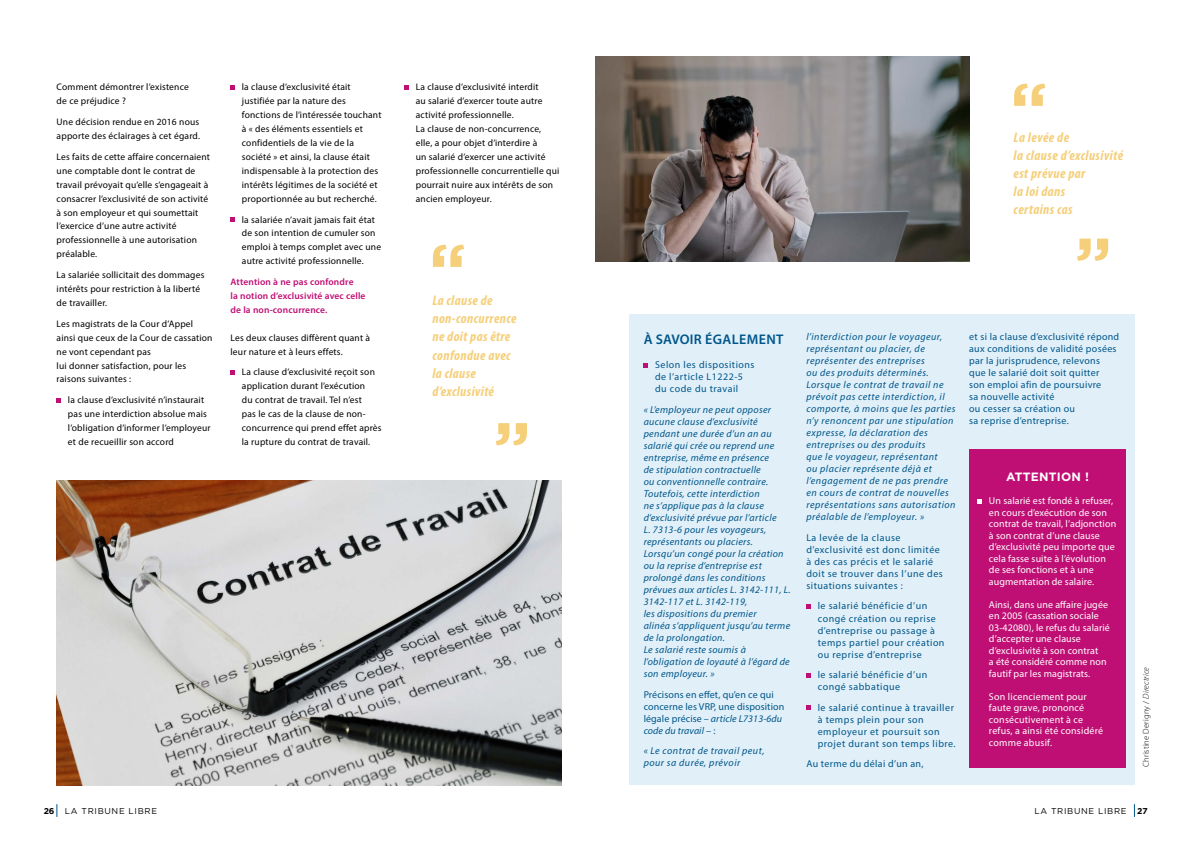
<style>
.page{position:relative;width:1191px;height:842px;background:#fff}
.page>*{position:absolute;margin:0;border:0;box-sizing:border-box;transform-origin:0 0}
.t1{font:italic 700 condensed 14px/18px "Myriad Pro";letter-spacing:.03em;color:#f5cf7a}
.t2{font:600 14px "Myriad Pro";letter-spacing:.03em;color:#00568a}
.t3{font:700 12px "Gotham";letter-spacing:.02em;color:#fff}
.t4{font:italic 10px/12px "Myriad Pro";letter-spacing:.03em;color:#00568a}
.t5{font:italic 10px/12px "Myriad Pro";letter-spacing:.05em;color:#00568a}
.t6{font:10px/11.5px "Myriad Pro";letter-spacing:.01em;color:#fff}
.t7{font:10px/12px "Myriad Pro";letter-spacing:.05em;color:#00568a}
.t8{font:10px/12px "Myriad Pro";letter-spacing:.03em;color:#00568a}
.t9{font:10px/12px "Myriad Pro";letter-spacing:.01em;color:#00568a}
.t10{font:9.5px/13.9px "Myriad Pro";letter-spacing:.02em;color:#000}
.t11{font:600 9.5px/13.9px "Myriad Pro";letter-spacing:.015em;color:#c00f74}
.t12{font:8.5px "Gotham";letter-spacing:.08em;color:#000}
.t13{font:300 8.5px "Myriad Pro";letter-spacing:.015em;color:#000}
.s1{font-style:italic}
.s2{font-weight:700}
</style>
<div class="page">
<svg style="left:57px;top:398px;width:4px;height:5px"></svg>
<svg style="left:230px;top:85px;width:5px;height:5px"></svg>
<svg style="left:230px;top:217px;width:5px;height:5px"></svg>
<svg style="left:230px;top:370px;width:5px;height:5px"></svg>
<svg style="left:404px;top:85px;width:5px;height:5px"></svg>
<img style="left:57px;top:480px;width:504px;height:305px">
<svg style="left:433px;top:245px;width:31px;height:22px"></svg>
<svg style="left:496px;top:423px;width:31px;height:22px"></svg>
<div style="left:629px;top:315px;width:505px;height:470px;background:#e0eff8"></div>
<svg style="left:643px;top:363px;width:5px;height:5px"></svg>
<svg style="left:806px;top:604px;width:5px;height:5px"></svg>
<svg style="left:806px;top:673px;width:5px;height:4px"></svg>
<svg style="left:806px;top:705px;width:5px;height:5px"></svg>
<div style="left:969px;top:449px;width:157px;height:318px;background:#c00f74"></div>
<svg style="left:977px;top:499px;width:5px;height:5px"></svg>
<img style="left:595px;top:57px;width:374px;height:204px">
<svg style="left:1014px;top:84px;width:31px;height:22px"></svg>
<svg style="left:1077px;top:239px;width:31px;height:22px"></svg>
<svg style="left:1134px;top:804px;width:1px;height:13px"></svg>
<svg style="left:57px;top:804px;width:1px;height:13px"></svg>
<p class="t10" style="left:57px;top:80px;width:134px">Comment démontrer l’existence de ce préjudice ?</p>
<p class="t10" style="left:57px;top:115px;width:145px">Une décision rendue en 2016 nous apporte des éclairages à cet égard.</p>
<p class="t10" style="left:57px;top:150px;width:155px">Les faits de cette affaire concernaient une comptable dont le contrat de travail prévoyait qu’elle s’engageait à consacrer l’exclusivité de son activité à son employeur et qui soumettait l’exercice d’une autre activité professionnelle à une autorisation préalable.</p>
<p class="t10" style="left:57px;top:268px;width:149px">La salariée sollicitait des dommages intérêts pour restriction à la liberté de travailler.</p>
<p class="t10" style="left:57px;top:316px;width:157px">Les magistrats de la Cour d’Appel ainsi que ceux de la Cour de cassation ne vont cependant pas<br>lui donner satisfaction, pour les raisons suivantes :</p>
<p class="t10" style="left:68px;top:393px;width:144px">la clause d’exclusivité n’instaurait pas une interdiction absolue mais l’obligation d’informer l’employeur et de recueillir son accord</p>
<p class="t10" style="left:242px;top:80px;width:141px">la clause d’exclusivité était justifiée par la nature des fonctions de l’intéressée touchant à « des éléments essentiels et confidentiels de la vie de la société » et ainsi, la clause était indispensable à la protection des intérêts légitimes de la société et proportionnée au but recherché.</p>
<p class="t10" style="left:242px;top:212px;width:141px">la salariée n’avait jamais fait état de son intention de cumuler son emploi à temps complet avec une autre activité professionnelle.</p>
<p class="t11" style="left:230px;top:275px;width:136px">Attention à ne pas confondre<br>la notion d’exclusivité avec celle de la non-concurrence.</p>
<p class="t10" style="left:230px;top:330px;width:141px">Les deux clauses diffèrent quant à leur nature et à leurs effets.</p>
<p class="t10" style="left:242px;top:365px;width:141px">La clause d’exclusivité reçoit son application durant l’exécution<br>du contrat de travail. Tel n’est<br>pas le cas de la clause de non&shy;concurrence qui prend effet après la rupture du contrat de travail.</p>
<p class="t10" style="left:416px;top:80px;width:145px">La clause d’exclusivité interdit<br>au salarié d’exercer toute autre activité professionnelle.<br>La clause de non-concurrence, elle, a pour objet d’interdire à<br>un salarié d’exercer une activité professionnelle concurrentielle qui pourrait nuire aux intérêts de son ancien employeur.</p>
<h1 class="t1" style="left:432px;top:292px;width:86px">La clause de non-concurrence ne doit pas être confondue avec la clause d’exclusivité</h1>
<h1 class="t1" style="left:1013px;top:128px;width:111px">La levée de<br>la clause d’exclusivité est prévue par<br>la loi dans<br>certains cas</h1>
<h1 class="t2" style="left:643px;top:331px;width:141px">À SAVOIR ÉGALEMENT</h1>
<p class="t7" style="left:655px;top:359px;width:101px">Selon les dispositions de l’article L1222-5 du code du travail</p>
<p class="t4" style="left:643px;top:403px;width:148px">« L’employeur ne peut opposer aucune clause d’exclusivité pendant une durée d’un an au salarié qui crée ou reprend une entreprise, même en présence<br>de stipulation contractuelle<br>ou conventionnelle contraire.<br>Toutefois, cette interdiction<br>ne s’applique pas à la clause d’exclusivité prévue par l’article<br>L. 7313-6 pour les voyageurs, représentants ou placiers.<br>Lorsqu’un congé pour la création ou la reprise d’entreprise est prolongé dans les conditions prévues aux articles L. 3142-111, L.<br>3142-117 et L. 3142-119,<br>les dispositions du premier<br>alinéa s’appliquent jusqu’au terme de la prolongation.<br>Le salarié reste soumis à l’obligation de loyauté à l’égard de son employeur. »</p>
<p class="t9" style="left:643px;top:688px;width:142px">Précisons en effet, qu’en ce qui concerne les VRP, une disposition légale précise <span class="s1">– article L7313-6du code du travail –</span> :</p>
<p class="t5" style="left:643px;top:744px;width:122px">« Le contrat de travail peut, pour sa durée, prévoir</p>
<p class="t5" style="left:806px;top:331px;width:151px">l’interdiction pour le voyageur, représentant ou placier, de représenter des entreprises<br>ou des produits déterminés.<br>Lorsque le contrat de travail ne prévoit pas cette interdiction, il comporte, à moins que les parties n’y renoncent par une stipulation expresse, la déclaration des entreprises ou des produits<br>que le voyageur, représentant<br>ou placier représente déjà et l’engagement de ne pas prendre en cours de contrat de nouvelles représentations sans autorisation préalable de l’employeur. »</p>
<p class="t7" style="left:806px;top:531px;width:138px">La levée de la clause d’exclusivité est donc limitée à des cas précis et le salarié doit se trouver dans l’une des situations suivantes :</p>
<p class="t7" style="left:817px;top:600px;width:128px">le salarié bénéficie d’un congé création ou reprise d’entreprise ou passage à temps partiel pour création ou reprise d’entreprise</p>
<p class="t7" style="left:817px;top:668px;width:111px">le salarié bénéficie d’un congé sabbatique</p>
<p class="t7" style="left:817px;top:701px;width:139px">le salarié continue à travailler à temps plein pour son employeur et poursuit son projet durant son temps libre.</p>
<p class="t8" style="left:806px;top:757px;width:119px">Au terme du délai d’un an,</p>
<p class="t8" style="left:969px;top:330px;width:152px">et si la clause d’exclusivité répond aux conditions de validité posées par la jurisprudence, relevons que le salarié doit soit quitter<br>son emploi afin de poursuivre<br>sa nouvelle activité<br>ou cesser sa création ou<br>sa reprise d’entreprise.</p>
<p class="t3" style="left:1006px;top:469px;width:84px">ATTENTION !</p>
<p class="t6" style="left:989px;top:495px;width:129px">Un salarié est fondé à refuser, en cours d’exécution de son contrat de travail, l’adjonction à son contrat d’une clause d’exclusivité peu importe que cela fasse suite à l’évolution de ses fonctions et à une augmentation de salaire.</p>
<p class="t6" style="left:989px;top:598px;width:122px">Ainsi, dans une affaire jugée en 2005 (cassation sociale<br>03-42080), le refus du salarié d’accepter une clause d’exclusivité à son contrat<br>a été considéré comme non fautif par les magistrats.</p>
<p class="t6" style="left:989px;top:690px;width:116px">Son licenciement pour faute grave, prononcé consécutivement à ce refus, a ainsi été considéré comme abusif.</p>
<p class="t13" style="left:1141px;top:767px;width:101px;rotate:-90deg">Christine Derigny / <span class="s1">Directrice</span></p>
<p class="t12" style="left:44px;top:805px;width:115px"><span class="s2">26</span> LA TRIBUNE LIBRE</p>
<p class="t12" style="left:1034px;top:805px;width:115px">LA TRIBUNE LIBRE <span class="s2">27</span></p>
</div>
